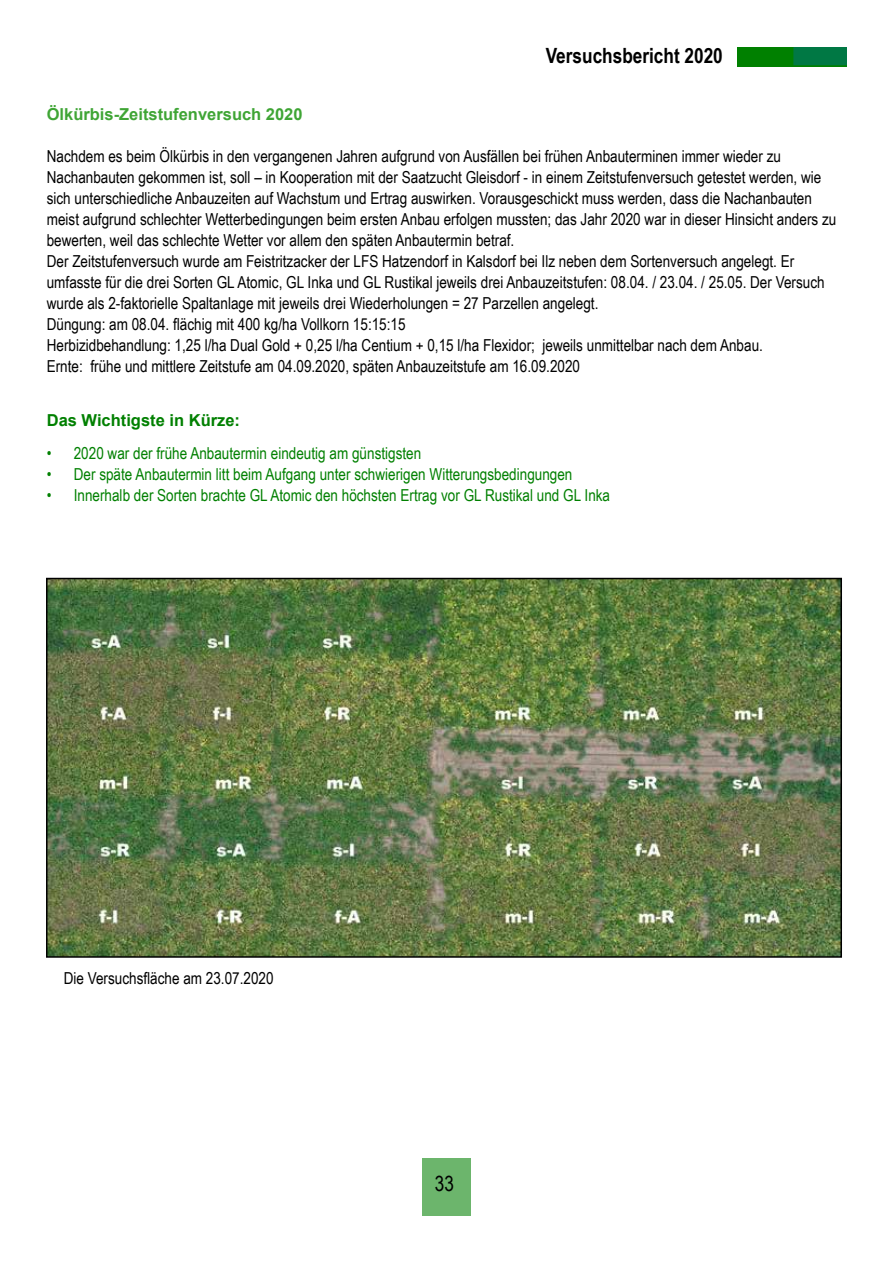
<style>
.page{position:relative;width:893px;height:1263px;background:#fff}
.page>*{position:absolute;margin:0;border:0;box-sizing:border-box;transform-origin:0 0}
.t1{font:700 21px "Arial Narrow";color:#000}
.t2{font:21px "Arial Narrow";color:#000}
.t3{font:16.5px/21px "Arial Narrow";color:#000}
.t4{font:16.5px "Arial Narrow";color:#008000}
.t5{font:700 16.5px "Arial";color:#3fa535}
.t6{font:700 16.5px "Arial";color:#008000}
</style>
<div class="page">
<div style="left:422px;top:1158px;width:49px;height:58px;background:#6cb56c"></div>
<div style="left:737px;top:47px;width:109px;height:19px;background:#008000"></div>
<svg style="left:793px;top:47px;width:53px;height:18px"></svg>
<img style="left:49px;top:581px;width:790px;height:374px">
<div style="left:46px;top:578px;width:796px;height:380px;border:2px solid #000"></div>
<p class="t1" style="left:546px;top:40px;width:179px">Versuchsbericht 2020</p>
<p class="t5" style="left:47px;top:103px;width:257px">Ölkürbis-Zeitstufenversuch 2020</p>
<p class="t3" style="left:47px;top:145px;width:791px">Nachdem es beim Ölkürbis in den vergangenen Jahren aufgrund von Ausfällen bei frühen Anbauterminen immer wieder zu Nachanbauten gekommen ist, soll – in Kooperation mit der Saatzucht Gleisdorf - in einem Zeitstufenversuch getestet werden, wie sich unterschiedliche Anbauzeiten auf Wachstum und Ertrag auswirken. Vorausgeschickt muss werden, dass die Nachanbauten meist aufgrund schlechter Wetterbedingungen beim ersten Anbau erfolgen mussten; das Jahr 2020 war in dieser Hinsicht anders zu bewerten, weil das schlechte Wetter vor allem den späten Anbautermin betraf.<br>Der Zeitstufenversuch wurde am Feistritzacker der LFS Hatzendorf in Kalsdorf bei Ilz neben dem Sortenversuch angelegt. Er umfasste für die drei Sorten GL Atomic, GL Inka und GL Rustikal jeweils drei Anbauzeitstufen: 08.04. / 23.04. / 25.05. Der Versuch wurde als 2-faktorielle Spaltanlage mit jeweils drei Wiederholungen = 27 Parzellen angelegt.<br>Düngung: am 08.04. flächig mit 400 kg/ha Vollkorn 15:15:15<br>Herbizidbehandlung: 1,25 l/ha Dual Gold + 0,25 l/ha Centium + 0,15 l/ha Flexidor; jeweils unmittelbar nach dem Anbau.<br>Ernte: frühe und mittlere Zeitstufe am 04.09.2020, späten Anbauzeitstufe am 16.09.2020</p>
<p class="t6" style="left:47px;top:409px;width:195px">Das Wichtigste in Kürze:</p>
<p class="t4" style="left:47px;top:441px;width:376px">• 2020 war der frühe Anbautermin eindeutig am günstigsten</p>
<p class="t4" style="left:47px;top:462px;width:527px">• Der späte Anbautermin litt beim Aufgang unter schwierigen Witterungsbedingungen</p>
<p class="t4" style="left:47px;top:483px;width:565px">• Innerhalb der Sorten brachte GL Atomic den höchsten Ertrag vor GL Rustikal und GL Inka</p>
<p class="t3" style="left:64px;top:967px;width:211px">Die Versuchsfläche am 23.07.2020</p>
<p class="t2" style="left:435px;top:1168px;width:21px">33</p>
</div>
